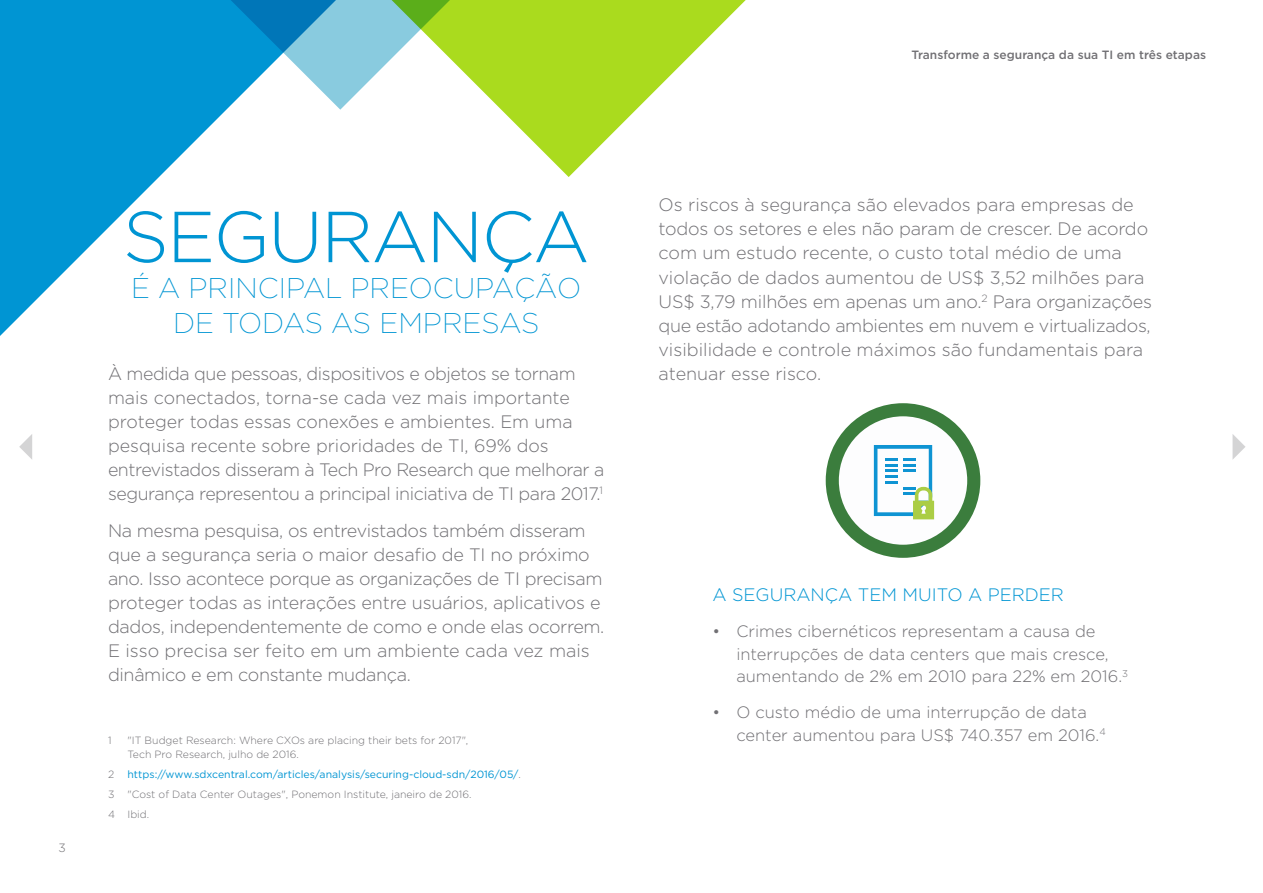
<style>
.page{position:relative;width:1263px;height:893px;background:#fff}
.page>*{position:absolute;margin:0;border:0;box-sizing:border-box;transform-origin:0 0}
.t1{font:300 72px "Gotham";letter-spacing:-.025em;color:#0095d3}
.t2{font:300 28.5px/34.5px "Gotham Ex";color:#0095d3;text-align:center}
.t3{font:300 18px/24px "Gotham";letter-spacing:-.015em;color:#717074}
.t4{font:300 18px "Gotham";color:#0095d3}
.t5{font:300 16.5px/22.5px "Gotham";color:#717074}
.t6{font:500 12px "Gotham";color:#717074}
.t7{font:300 12px "Gotham";color:#717074}
.t8{font:10.5px/20.2px "Gotham";color:#0095d3}
.t9{font:300 10.5px/13.5px "Gotham";color:#717074}
.s1{font-weight:300;color:#717074}
</style>
<div class="page">
<svg style="left:0;top:0;width:226px;height:336px;fill:#0095d3"></svg>
<svg style="left:501px;top:0;width:245px;height:177px;fill:#aadb1e"></svg>
<div style="left:826px;top:403px;width:154px;height:155px;border:13px solid #3b7d3d;border-radius:50%"></div>
<svg style="left:874px;top:445px;width:60px;height:74px"></svg>
<svg style="left:129px;top:0;width:423px;height:110px"></svg>
<svg style="left:1232px;top:434px;width:13px;height:26px"></svg>
<svg style="left:19px;top:434px;width:13px;height:25px"></svg>
<p class="t7" style="left:58px;top:840px;width:9px">3</p>
<h1 class="t1" style="left:123px;top:191px;width:468px">SEGURANÇA</h1>
<h2 class="t2" style="left:131px;top:271px;width:452px">É A PRINCIPAL PREOCUPAÇÃO<br>DE TODAS AS EMPRESAS</h2>
<p class="t3" style="left:108px;top:361px;width:498px">À medida que pessoas, dispositivos e objetos se tornam mais conectados, torna-se cada vez mais importante proteger todas essas conexões e ambientes. Em uma pesquisa recente sobre prioridades de TI, 69% dos entrevistados disseram à Tech Pro Research que melhorar a segurança representou a principal iniciativa de TI para 2017.<sup>1</sup></p>
<p class="t3" style="left:108px;top:519px;width:498px">Na mesma pesquisa, os entrevistados também disseram que a segurança seria o maior desafio de TI no próximo ano. Isso acontece porque as organizações de TI precisam proteger todas as interações entre usuários, aplicativos e dados, independentemente de como e onde elas ocorrem.<br>E isso precisa ser feito em um ambiente cada vez mais dinâmico e em constante mudança.</p>
<p class="t9" style="left:108px;top:733px;width:5px">1</p>
<p class="t9" style="left:127px;top:733px;width:342px">"IT Budget Research: Where CXOs are placing their bets for 2017",<br>Tech Pro Research, julho de 2016.</p>
<p class="t9" style="left:108px;top:767px;width:8px">2</p>
<p class="t8" style="left:108px;top:764px;width:414px;text-indent:20px">https://www.sdxcentral.com/articles/analysis/securing-cloud-sdn/2016/05/<span class="s1">.<br>3 "Cost of Data Center Outages", Ponemon Institute, janeiro de 2016.<br>4 Ibid.</span></p>
<p class="t6" style="left:911px;top:46px;width:296px">Transforme a segurança da sua TI em três etapas</p>
<p class="t3" style="left:658px;top:193px;width:495px">Os riscos à segurança são elevados para empresas de todos os setores e eles não param de crescer. De acordo com um estudo recente, o custo total médio de uma violação de dados aumentou de US$ 3,52 milhões para US$ 3,79 milhões em apenas um ano.<sup>2</sup> Para organizações que estão adotando ambientes em nuvem e virtualizados, visibilidade e controle máximos são fundamentais para atenuar esse risco.</p>
<p class="t4" style="left:712px;top:584px;width:353px">A SEGURANÇA TEM MUITO A PERDER</p>
<p class="t5" style="left:736px;top:620px;width:393px;text-indent:-24px">• Crimes cibernéticos representam a causa de interrupções de data centers que mais cresce, aumentando de 2% em 2010 para 22% em 2016.<sup>3</sup></p>
<p class="t5" style="left:736px;top:701px;width:371px;text-indent:-24px">• O custo médio de uma interrupção de data center aumentou para US$ 740.357 em 2016.<sup>4</sup></p>
</div>
